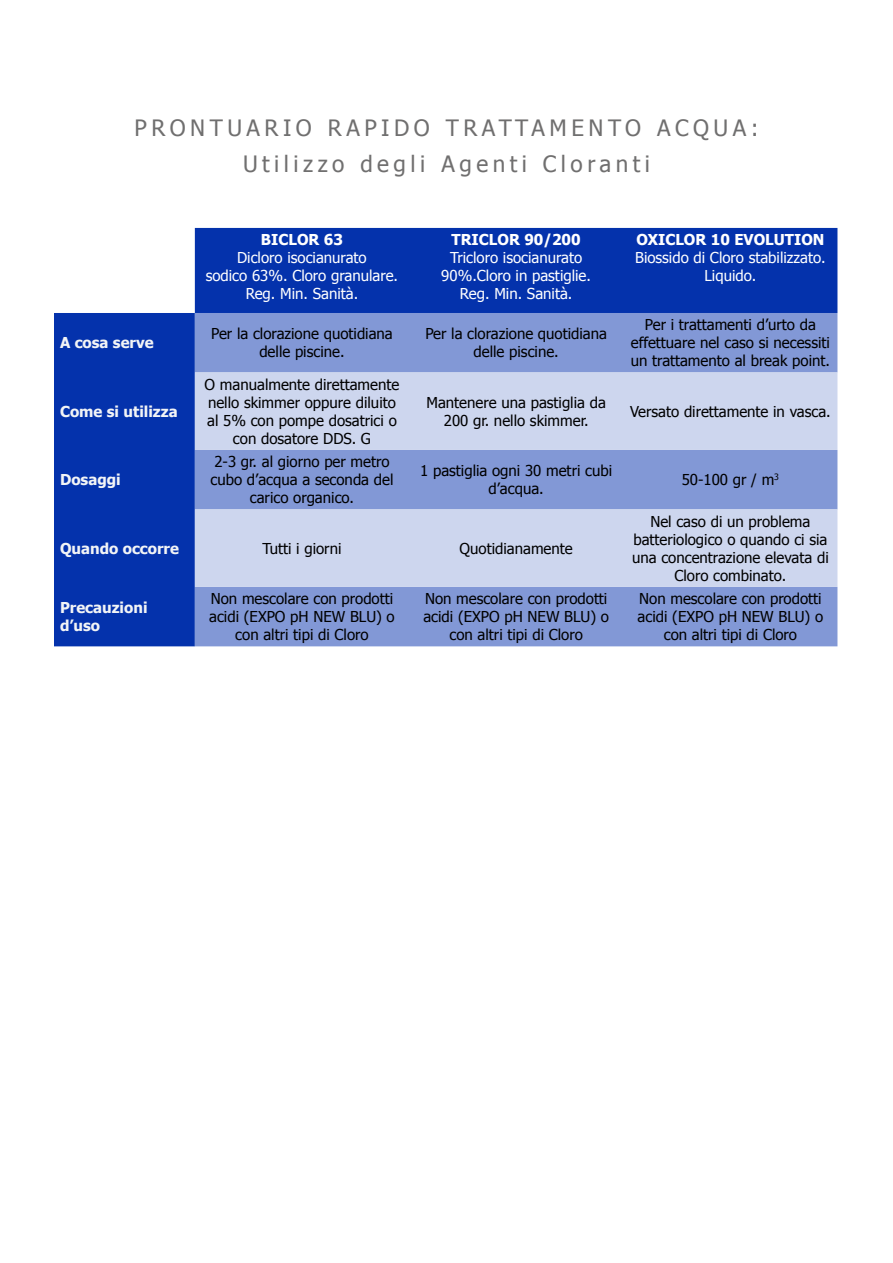
<style>
.page{position:relative;width:893px;height:1263px;background:#fff}
.page>*{position:absolute;margin:0;border:0;box-sizing:border-box;transform-origin:0 0}
.t1{font:22.5px/35.5px "Tahoma";letter-spacing:.2em;color:#706f6f;text-align:center}
.t2{font:15px/18px "Tahoma";color:#000;text-align:center}
.t3{font:15px/18px "Tahoma";color:#fff;text-align:center}
.t4{font:700 15px/18px "Tahoma";color:#f2f4f6}
.t5{font:700 15px "Tahoma";color:#fff}
</style>
<div class="page">
<svg style="left:54px;top:228px;width:783px;height:418px;background:#1e47b4"></svg>
<div style="left:195px;top:313px;width:642px;height:333px;background:#8298d6"></div>
<svg style="left:195px;top:372px;width:642px;height:215px;background:#b8c4e7"></svg>
<h1 class="t1" style="left:134px;top:109px;width:626px">PRONTUARIO RAPIDO TRATTAMENTO ACQUA:<br>Utilizzo degli Agenti Cloranti</h1>
<p class="t5" style="left:261px;top:229px;width:84px">BICLOR 63</p>
<p class="t3" style="left:206px;top:248px;width:194px">Dicloro isocianurato<br>sodico 63%. Cloro granulare.<br>Reg. Min. Sanità.</p>
<p class="t5" style="left:452px;top:229px;width:131px">TRICLOR 90/200</p>
<p class="t3" style="left:441px;top:248px;width:151px">Tricloro isocianurato<br>90%.Cloro in pastiglie.<br>Reg. Min. Sanità.</p>
<p class="t5" style="left:636px;top:229px;width:190px">OXICLOR 10 EVOLUTION</p>
<p class="t3" style="left:635px;top:248px;width:192px">Biossido di Cloro stabilizzato.<br>Liquido.</p>
<p class="t4" style="left:60px;top:333px;width:95px">A cosa serve</p>
<p class="t2" style="left:211px;top:324px;width:183px">Per la clorazione quotidiana delle piscine.</p>
<p class="t2" style="left:425px;top:324px;width:183px">Per la clorazione quotidiana delle piscine.</p>
<p class="t2" style="left:631px;top:315px;width:201px">Per i trattamenti d’urto da effettuare nel caso si necessiti un trattamento al break point.</p>
<p class="t4" style="left:60px;top:402px;width:119px">Come si utilizza</p>
<p class="t2" style="left:205px;top:375px;width:196px">O manualmente direttamente nello skimmer oppure diluito al 5% con pompe dosatrici o con dosatore DDS. G</p>
<p class="t2" style="left:426px;top:393px;width:181px">Mantenere una pastiglia da<br>200 gr. nello skimmer.</p>
<p class="t2" style="left:630px;top:402px;width:202px">Versato direttamente in vasca.</p>
<p class="t4" style="left:60px;top:470px;width:62px">Dosaggi</p>
<p class="t2" style="left:210px;top:452px;width:184px">2-3 gr. al giorno per metro cubo d’acqua a seconda del carico organico.</p>
<p class="t2" style="left:420px;top:461px;width:193px">1 pastiglia ogni 30 metri cubi d’acqua.</p>
<p class="t2" style="left:682px;top:470px;width:99px">50-100 gr / m<sup>3</sup></p>
<p class="t4" style="left:60px;top:538px;width:121px">Quando occorre</p>
<p class="t2" style="left:262px;top:539px;width:80px">Tutti i giorni</p>
<p class="t2" style="left:460px;top:539px;width:115px">Quotidianamente</p>
<p class="t2" style="left:632px;top:512px;width:198px">Nel caso di un problema batteriologico o quando ci sia una concentrazione elevata di<br>Cloro combinato.</p>
<p class="t4" style="left:60px;top:598px;width:89px">Precauzioni d’uso</p>
<p class="t2" style="left:209px;top:589px;width:187px">Non mescolare con prodotti acidi (EXPO pH NEW BLU) o con altri tipi di Cloro</p>
<p class="t2" style="left:423px;top:589px;width:187px">Non mescolare con prodotti acidi (EXPO pH NEW BLU) o con altri tipi di Cloro</p>
<p class="t2" style="left:638px;top:589px;width:187px">Non mescolare con prodotti acidi (EXPO pH NEW BLU) o con altri tipi di Cloro</p>
</div>
